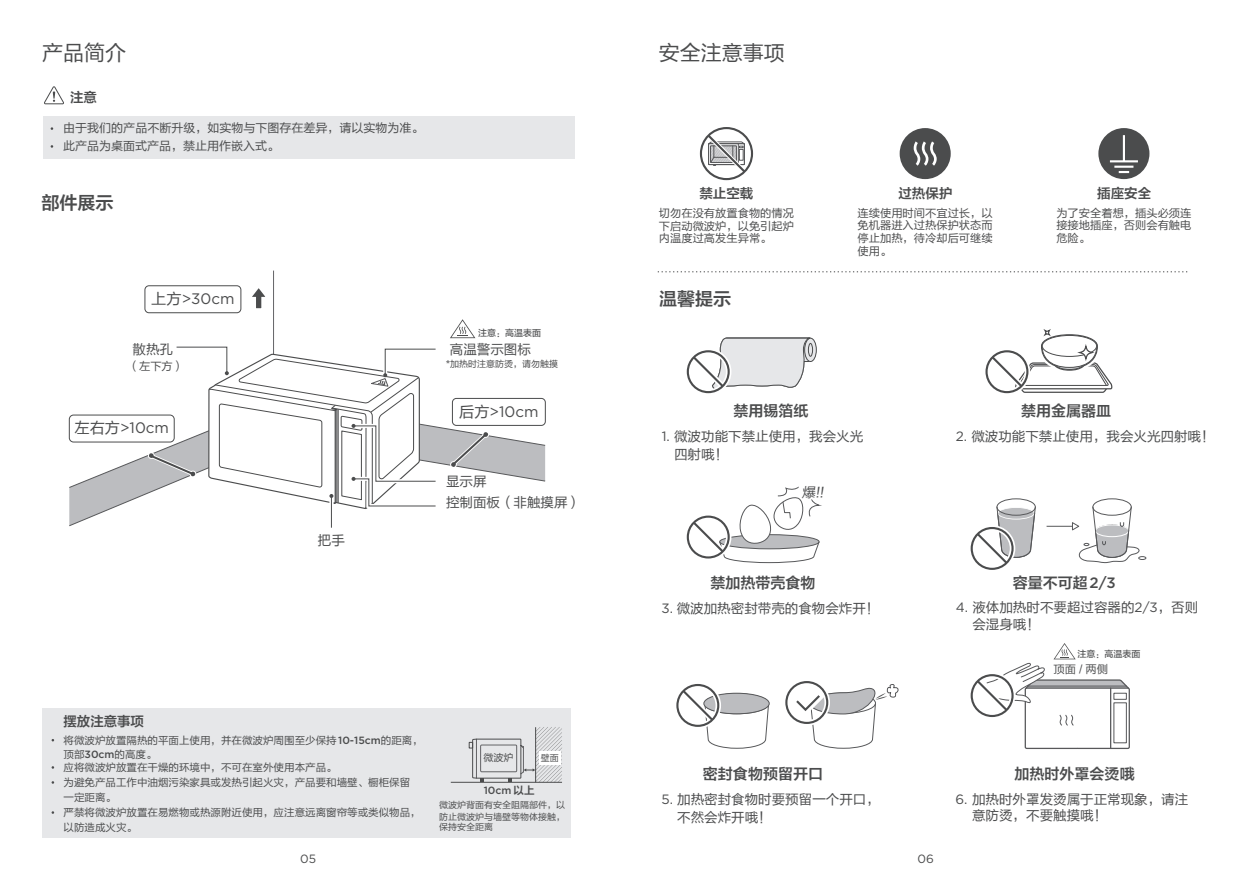
<style>
.page{position:relative;width:1234px;height:893px;background:#fff}
.page>*{position:absolute;margin:0;border:0;box-sizing:border-box;transform-origin:0 0}
.t1{font:21px "FZLTHK GBK1 0";color:#4b4c4d}
.t2{font:18px "FZLTZCHK GBK1 0";color:#4b4c4d}
.t3{font:15.15px "Gotham";color:#4b4c4d}
.t4{font:15px "FZLTZCHK GBK1 0";color:#4b4c4d}
.t5{font:13.65px "FZLTHK GBK1 0";color:#4b4c4d}
.t6{font:13.5px/16.2px "FZLTHK GBK1 0";color:#4b4c4d}
.t7{font:13.5px "FZLTZCHK GBK1 0";color:#4b4c4d}
.t8{font:13.5px "FZLTZHUNHK GBK1 0";color:#4b4c4d}
.t9{font:12px/18px "FZLTHK GBK1 0";color:#4b4c4d}
.t10{font:12px "Gotham";color:#4b4c4d}
.t11{font:11.25px/12.9px "FZLTHK GBK1 0";color:#4b4c4d;text-align:justify}
.t12{font:10.5px/15px "FZLTHK GBK1 0";color:#4b4c4d}
.t13{font:500 10.5px "Gotham";color:#4b4c4d}
.t14{font:10.05px "FZLTHK GBK1 0";color:#4b4c4d}
.t15{font:9px/11.1px "FZLTHK GBK1 0";color:#4b4c4d;text-align:justify}
.t16{font:9px "FZLTZHUNHK GBK1 0";color:#4b4c4d}
.s1{font-family:"FZLTHK GBK1 0"}
.s2{font-family:"Gotham";font-weight:500}
.s3{font-family:"Gotham"}
.s4{font-family:"FZLTZCHK GBK1 0";font-weight:400}
</style>
<div class="page">
<div style="left:996px;top:498px;width:39px;height:18px;border:1px solid #57585a;border-radius:50%"></div>
<div style="left:1092px;top:498px;width:39px;height:18px;border:1px solid #57585a;border-radius:50%"></div>
<svg style="left:1046px;top:506px;width:99px;height:57px"></svg>
<div style="left:1098px;top:128px;width:51px;height:51px;background:#4b4c4d;border-radius:50%"></div>
<hr style="left:1122px;top:135px;width:2px;height:26px;background:#fff">
<svg style="left:1114px;top:166px;width:19px;height:7px"></svg>
<hr style="left:1109px;top:160px;width:28px;height:2px;background:#fff">
<div style="left:899px;top:128px;width:51px;height:51px;background:#4b4c4d;border-radius:50%"></div>
<svg style="left:702px;top:130px;width:48px;height:48px"></svg>
<div style="left:699px;top:127px;width:54px;height:53px;border:2px solid #4b4c4d;border-radius:50%"></div>
<svg style="left:804px;top:338px;width:12px;height:23px"></svg>
<div style="left:804px;top:338px;width:12px;height:24px;border:1px solid #4b4c4d;border-radius:50%"></div>
<div style="left:808px;top:343px;width:4px;height:13px;border:1px solid #4b4c4d;border-radius:50%"></div>
<svg style="left:657px;top:271px;width:531px;height:1px"></svg>
<svg style="left:686px;top:337px;width:124px;height:57px"></svg>
<svg style="left:686px;top:486px;width:136px;height:77px"></svg>
<svg style="left:676px;top:684px;width:93px;height:65px"></svg>
<div style="left:783px;top:679px;width:46px;height:47px;border:6px solid #fff;border-radius:50%"></div>
<div style="left:785px;top:681px;width:43px;height:43px;border:2px solid #4b4c4d;border-radius:50%"></div>
<svg style="left:784px;top:683px;width:114px;height:66px"></svg>
<svg style="left:913px;top:141px;width:23px;height:25px"></svg>
<div style="left:43px;top:116px;width:531px;height:42px;background:#e6e7e9"></div>
<svg style="left:44px;top:86px;width:20px;height:19px"></svg>
<hr style="left:273px;top:271px;width:1px;height:83px;background:#636366">
<svg style="left:252px;top:288px;width:13px;height:21px"></svg>
<div style="left:144px;top:285px;width:97px;height:28px;border:1px solid #4b4c4d;border-radius:4px"></div>
<hr style="left:331px;top:496px;width:1px;height:32px;background:#4b4c4d">
<svg style="left:68px;top:346px;width:478px;height:181px"></svg>
<svg style="left:450px;top:319px;width:25px;height:19px"></svg>
<div style="left:43px;top:708px;width:528px;height:130px;background:#e6e7e9"></div>
<svg style="left:469px;top:727px;width:93px;height:55px"></svg>
<hr style="left:535px;top:727px;width:1px;height:55px;background:#4b4c4d">
<hr style="left:450px;top:782px;width:112px;height:1px;background:#4b4c4d">
<svg style="left:985px;top:330px;width:127px;height:64px"></svg>
<svg style="left:970px;top:506px;width:65px;height:64px"></svg>
<svg style="left:970px;top:643px;width:160px;height:106px"></svg>
<h1 class="t1" style="left:42px;top:41px;width:85px">产品简介</h1>
<p class="t7" style="left:70px;top:90px;width:28px">注意</p>
<p class="t9" style="left:63px;top:120px;width:362px">由于我们的产品不断升级，如实物与下图存在差异，请以实物为准。此产品为桌面式产品，禁止用作嵌入式。</p>
<h2 class="t2" style="left:41px;top:193px;width:73px">部件展示</h2>
<p class="t3" style="left:151px;top:289px;width:85px"><span class="s1">上方</span>&gt;30cm</p>
<p class="t6" style="left:132px;top:342px;width:42px">散热孔</p>
<p class="t11" style="left:128px;top:360px;width:58px">（左下方）</p>
<p class="t3" style="left:74px;top:418px;width:96px"><span class="s1">左右方</span>&gt;10cm</p>
<p class="t6" style="left:318px;top:532px;width:28px">把手</p>
<p class="t16" style="left:478px;top:328px;width:64px">注意：高温表面</p>
<p class="t6" style="left:450px;top:342px;width:82px">高温警示图标</p>
<p class="t15" style="left:446px;top:359px;width:113px">*加热时注意防烫，请勿触摸</p>
<p class="t3" style="left:459px;top:401px;width:81px"><span class="s1">后方</span>&gt;10cm</p>
<p class="t6" style="left:446px;top:473px;width:42px">显示屏</p>
<p class="t6" style="left:446px;top:495px;width:136px">控制面板（非触摸屏）</p>
<p class="t7" style="left:63px;top:714px;width:82px">摆放注意事项</p>
<p class="t12" style="left:63px;top:734px;width:361px;line-height:13.5px">将微波炉放置隔热的平面上使用，并在微波炉周围至少保持<span class="s2">10-15cm</span>的距离，顶部<span class="s2">30cm</span>的高度。<br>应将微波炉放置在干燥的环境中，不可在室外使用本产品。</p>
<p class="t12" style="left:63px;top:775px;width:359px">为避免产品工作中油烟污染家具或发热引起火灾，产品要和墙壁、橱柜保留一定距离。<br>严禁将微波炉放置在易燃物或热源附近使用，应注意远离窗帘等或类似物品，以防造成火灾。</p>
<p class="t8" style="left:272px;top:724px;width:74px">专用烤架 <span class="s3">X1</span></p>
<p class="t14" style="left:483px;top:752px;width:31px">微波炉</p>
<p class="t15" style="left:540px;top:752px;width:19px">壁面</p>
<p class="t13" style="left:483px;top:783px;width:52px">10cm <span class="s4">以上</span></p>
<p class="t15" style="left:439px;top:800px;width:127px">微波炉背面有安全阻隔部件，以防止微波炉与墙壁等物体接触，保持安全距离</p>
<h1 class="t1" style="left:658px;top:41px;width:127px">安全注意事项</h1>
<p class="t7" style="left:699px;top:186px;width:55px">禁止空载</p>
<p class="t11" style="left:658px;top:207px;width:136px">切勿在没有放置食物的情况下启动微波炉，以免引起炉内温度过高发生异常。</p>
<h2 class="t2" style="left:659px;top:289px;width:73px">温馨提示</h2>
<p class="t4" style="left:733px;top:403px;width:77px">禁用锡箔纸</p>
<p class="t7" style="left:898px;top:186px;width:55px">过热保护</p>
<p class="t11" style="left:857px;top:206px;width:136px">连续使用时间不宜过长，以免机器进入过热保护状态而停止加热，待冷却后可继续使用。</p>
<p class="t7" style="left:1096px;top:186px;width:55px">插座安全</p>
<p class="t11" style="left:1056px;top:206px;width:136px">为了安全着想，插头必须连接接地插座，否则会有触电危险。</p>
<p class="t4" style="left:1020px;top:403px;width:91px">禁用金属器皿</p>
<p class="t6" style="left:674px;top:428px;width:190px;line-height:18px;text-indent:-12px"><span class="s3">1.</span> 微波功能下禁止使用，我会火光四射哦！</p>
<p class="t6" style="left:955px;top:429px;width:260px"><span class="s3">2.</span> 微波功能下禁止使用，我会火光四射哦！</p>
<p class="t5" style="left:801px;top:484px;width:26px">爆!!</p>
<p class="t4" style="left:710px;top:575px;width:106px">禁加热带壳食物</p>
<p class="t4" style="left:1012px;top:575px;width:104px">容量不可超<span class="s2">2/3</span></p>
<p class="t6" style="left:661px;top:600px;width:219px"><span class="s3">3.</span> 微波加热密封带壳的食物会炸开！</p>
<p class="t6" style="left:972px;top:600px;width:227px;text-indent:-17px"><span class="s3">4.</span> 液体加热时不要超过容器的<span class="s3">2/3</span>，否则会湿身哦！</p>
<p class="t16" style="left:1077px;top:649px;width:64px">注意：高温表面</p>
<p class="t11" style="left:1053px;top:663px;width:56px">顶面 / 两侧</p>
<p class="t4" style="left:702px;top:765px;width:121px">密封食物预留开口</p>
<p class="t4" style="left:1014px;top:765px;width:121px">加热时外罩会烫哦</p>
<p class="t6" style="left:677px;top:790px;width:204px;line-height:18px;text-indent:-16px"><span class="s3">5.</span> 加热密封食物时要预留一个开口，不然会炸开哦！</p>
<p class="t6" style="left:971px;top:791px;width:217px;text-indent:-17px"><span class="s3">6.</span> 加热时外罩发烫属于正常现象，请注意防烫，不要触摸哦！</p>
<p class="t10" style="left:300px;top:852px;width:17px">05</p>
<p class="t10" style="left:917px;top:852px;width:18px">06</p>
</div>
